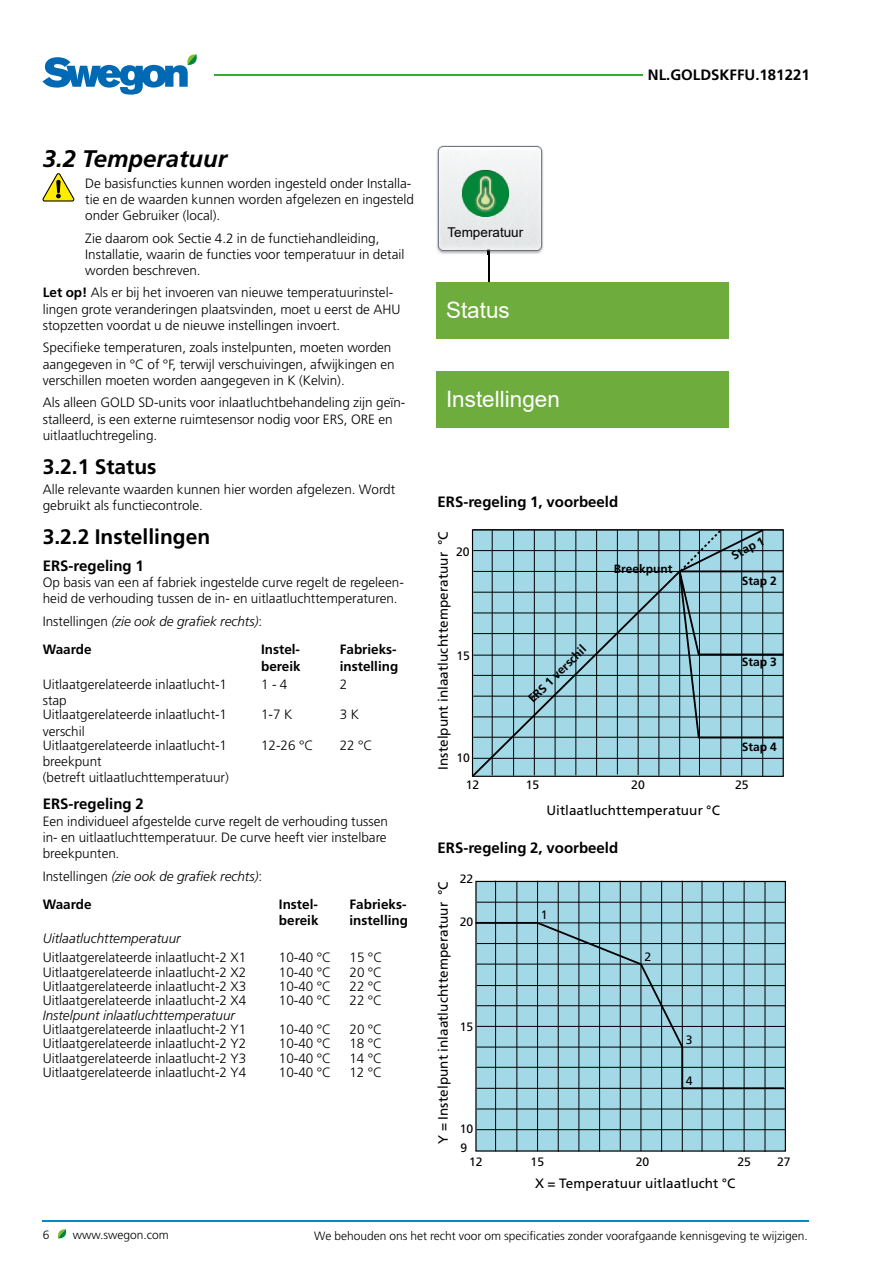
<style>
.page{position:relative;width:893px;height:1263px;background:#fff}
.page>*{position:absolute;margin:0;border:0;box-sizing:border-box;transform-origin:0 0}
.t1{font:italic 700 24px "Frutiger";color:#000}
.t2{font:22.5px "Arial";color:#fff}
.t3{font:700 21px "Frutiger";color:#000}
.t4{font:700 15px "Frutiger";color:#000}
.t5{font:300 13.5px/16.2px "Frutiger";color:#000}
.t6{font:italic 300 13.5px/28.5px "Frutiger";color:#000}
.t7{font:13.5px "Frutiger";letter-spacing:.005em;color:#000}
.t8{font:700 13.5px/16.2px "Frutiger";color:#000}
.t9{font:13.5px "Arial";color:#000}
.t10{font:12.15px "Frutiger";color:#000}
.t11{font:300 12px "Frutiger";color:#000}
.t12{font:700 12px "Frutiger";color:#000}
.s1{font-weight:700}
.s2{font-style:normal}
.s3{font-weight:700;font-style:normal}
.s4{font-style:italic}
</style>
<div class="page">
<hr style="left:43px;top:1220px;width:766px;height:2px;background:#008bc5">
<svg style="left:57px;top:1229px;width:9px;height:10px"></svg>
<hr style="left:214px;top:75px;width:429px;height:1px;background:#3aaa35">
<svg style="left:43px;top:54px;width:154px;height:41px"></svg>
<hr style="left:488px;top:246px;width:1px;height:72px;background:#010202">
<img style="left:436px;top:145px;width:108px;height:109px">
<svg style="left:43px;top:173px;width:31px;height:29px"></svg>
<div style="left:437px;top:371px;width:292px;height:57px;background:#6ead3d"></div>
<img style="left:460px;top:168px;width:51px;height:51px">
<div style="left:437px;top:282px;width:292px;height:57px;background:#6ead3d"></div>
<hr style="left:473px;top:758px;width:310px;height:1px;background:#000">
<svg style="left:471px;top:529px;width:294px;height:248px;background:#91c0cd"></svg>
<svg style="left:677px;top:529px;width:107px;height:210px;background:#8ab7c4"></svg>
<div style="left:476px;top:881px;width:309px;height:270px;background:#a3d8e7"></div>
<hr style="left:765px;top:881px;width:1px;height:271px;background:#000">
<hr style="left:723px;top:881px;width:1px;height:271px;background:#000">
<hr style="left:682px;top:881px;width:1px;height:271px;background:#000">
<hr style="left:599px;top:881px;width:1px;height:271px;background:#000">
<hr style="left:558px;top:881px;width:1px;height:271px;background:#000">
<hr style="left:517px;top:881px;width:1px;height:271px;background:#000">
<hr style="left:495px;top:881px;width:1px;height:270px;background:#000">
<hr style="left:537px;top:881px;width:1px;height:270px;background:#000">
<hr style="left:579px;top:881px;width:1px;height:270px;background:#000">
<hr style="left:620px;top:881px;width:1px;height:269px;background:#000">
<hr style="left:661px;top:881px;width:1px;height:271px;background:#000">
<hr style="left:702px;top:881px;width:1px;height:270px;background:#000">
<hr style="left:744px;top:881px;width:1px;height:271px;background:#000">
<hr style="left:477px;top:902px;width:309px;height:1px;background:#000">
<hr style="left:477px;top:1109px;width:309px;height:1px;background:#000">
<hr style="left:477px;top:1129px;width:309px;height:1px;background:#000">
<hr style="left:641px;top:881px;width:1px;height:270px;background:#000">
<svg style="left:475px;top:921px;width:311px;height:169px"></svg>
<p class="t4" style="left:648px;top:66px;width:163px">NL.GOLDSKFFU.181221</p>
<h1 class="t1" style="left:43px;top:144px;width:186px">3.2 Temperatuur</h1>
<p class="t5" style="left:85px;top:175px;width:330px">De basisfuncties kunnen worden ingesteld onder Installa&shy;tie en de waarden kunnen worden afgelezen en ingesteld onder Gebruiker (local).</p>
<p class="t5" style="left:85px;top:230px;width:321px">Zie daarom ook Sectie 4.2 in de functiehandleiding,<br>Installatie, waarin de functies voor temperatuur in detail worden beschreven.</p>
<p class="t5" style="left:43px;top:285px;width:359px"><span class="s1">Let op!</span> Als er bij het invoeren van nieuwe temperatuurinstel&shy;lingen grote veranderingen plaatsvinden, moet u eerst de AHU stopzetten voordat u de nieuwe instellingen invoert.</p>
<p class="t5" style="left:43px;top:340px;width:353px">Specifieke temperaturen, zoals instelpunten, moeten worden aangegeven in °C of °F, terwijl verschuivingen, afwijkingen en verschillen moeten worden aangegeven in K (Kelvin).</p>
<p class="t5" style="left:43px;top:395px;width:364px">Als alleen GOLD SD-units voor inlaatluchtbehandeling zijn geïn&shy;stalleerd, is een externe ruimtesensor nodig voor ERS, ORE en uitlaatluchtregeling.</p>
<h3 class="t3" style="left:43px;top:454px;width:115px">3.2.1 Status</h3>
<p class="t5" style="left:43px;top:482px;width:354px">Alle relevante waarden kunnen hier worden afgelezen. Wordt gebruikt als functiecontrole.</p>
<h3 class="t3" style="left:43px;top:525px;width:169px">3.2.2 Instellingen</h3>
<p class="t4" style="left:43px;top:557px;width:103px">ERS-regeling 1</p>
<p class="t5" style="left:43px;top:575px;width:363px">Op basis van een af fabriek ingestelde curve regelt de regeleen&shy;heid de verhouding tussen de in- en uitlaatluchttemperaturen.</p>
<p class="t6" style="left:43px;top:607px;width:221px"><span class="s2">Instellingen</span> (zie ook de grafiek rechts)<span class="s2">:<br></span><span class="s3">Waarde</span></p>
<p class="t8" style="left:261px;top:642px;width:41px">Instel&shy;bereik</p>
<p class="t8" style="left:340px;top:642px;width:60px">Fabrieks&shy;instelling</p>
<p class="t5" style="left:43px;top:676px;width:186px">Uitlaatgerelateerde inlaatlucht-1 stap</p>
<p class="t5" style="left:261px;top:676px;width:28px">1 - 4</p>
<p class="t5" style="left:340px;top:676px;width:9px">2</p>
<p class="t5" style="left:43px;top:707px;width:186px">Uitlaatgerelateerde inlaatlucht-1 verschil</p>
<p class="t5" style="left:261px;top:707px;width:33px">1-7 K</p>
<p class="t5" style="left:340px;top:707px;width:21px">3 K</p>
<p class="t5" style="left:43px;top:737px;width:188px">Uitlaatgerelateerde inlaatlucht-1 breekpunt<br>(betreft uitlaatluchttemperatuur)</p>
<p class="t5" style="left:261px;top:737px;width:54px">12-26 °C</p>
<p class="t5" style="left:340px;top:737px;width:34px">22 °C</p>
<p class="t4" style="left:43px;top:795px;width:103px">ERS-regeling 2</p>
<p class="t5" style="left:43px;top:813px;width:347px;text-align:justify">Een individueel afgestelde curve regelt de verhouding tussen in- en uitlaatluchttemperatuur. De curve heeft vier instelbare breekpunten<span class="s4">.</span></p>
<p class="t6" style="left:43px;top:862px;width:221px"><span class="s2">Instellingen</span> (zie ook de grafiek rechts)<span class="s2">:<br></span><span class="s3">Waarde</span></p>
<p class="t8" style="left:279px;top:896px;width:41px">Instel&shy;bereik</p>
<p class="t8" style="left:350px;top:896px;width:60px">Fabrieks&shy;instelling</p>
<p class="t6" style="left:43px;top:925px;width:139px">Uitlaatluchttemperatuur</p>
<p class="t5" style="left:43px;top:949px;width:205px">Uitlaatgerelateerde inlaatlucht-2 X1</p>
<p class="t5" style="left:279px;top:949px;width:54px">10-40 °C</p>
<p class="t5" style="left:350px;top:949px;width:34px">15 °C</p>
<p class="t5" style="left:43px;top:964px;width:205px">Uitlaatgerelateerde inlaatlucht-2 X2</p>
<p class="t5" style="left:279px;top:964px;width:54px">10-40 °C</p>
<p class="t5" style="left:350px;top:964px;width:34px">20 °C</p>
<p class="t5" style="left:43px;top:978px;width:205px">Uitlaatgerelateerde inlaatlucht-2 X3</p>
<p class="t5" style="left:279px;top:978px;width:54px">10-40 °C</p>
<p class="t5" style="left:350px;top:978px;width:34px">22 °C</p>
<p class="t5" style="left:43px;top:993px;width:205px">Uitlaatgerelateerde inlaatlucht-2 X4</p>
<p class="t5" style="left:279px;top:993px;width:54px">10-40 °C</p>
<p class="t5" style="left:349px;top:993px;width:34px">22 °C</p>
<p class="t6" style="left:43px;top:1001px;width:194px">Instelpunt inlaatluchttemperatuur</p>
<p class="t5" style="left:43px;top:1021px;width:205px">Uitlaatgerelateerde inlaatlucht-2 Y1</p>
<p class="t5" style="left:279px;top:1021px;width:54px">10-40 °C</p>
<p class="t5" style="left:349px;top:1021px;width:34px">20 °C</p>
<p class="t5" style="left:43px;top:1036px;width:205px">Uitlaatgerelateerde inlaatlucht-2 Y2</p>
<p class="t5" style="left:279px;top:1036px;width:54px">10-40 °C</p>
<p class="t5" style="left:349px;top:1036px;width:34px">18 °C</p>
<p class="t5" style="left:43px;top:1050px;width:205px">Uitlaatgerelateerde inlaatlucht-2 Y3</p>
<p class="t5" style="left:279px;top:1050px;width:54px">10-40 °C</p>
<p class="t5" style="left:349px;top:1050px;width:34px">14 °C</p>
<p class="t5" style="left:43px;top:1064px;width:205px">Uitlaatgerelateerde inlaatlucht-2 Y4</p>
<p class="t5" style="left:279px;top:1064px;width:54px">10-40 °C</p>
<p class="t5" style="left:349px;top:1064px;width:34px">12 °C</p>
<p class="t9" style="left:447px;top:223px;width:77px">Temperatuur</p>
<h2 class="t2" style="left:446px;top:295px;width:65px">Status</h2>
<h2 class="t2" style="left:446px;top:384px;width:115px">Instellingen</h2>
<p class="t4" style="left:438px;top:493px;width:182px">ERS-regeling 1, voorbeeld</p>
<p class="t7" style="left:435px;top:770px;width:240px;rotate:-90deg">Instelpunt inlaatluchttemperatuur °C</p>
<p class="t10" style="left:456px;top:544px;width:15px">20</p>
<p class="t10" style="left:456px;top:648px;width:15px">15</p>
<p class="t10" style="left:456px;top:750px;width:15px">10</p>
<p class="t12" style="left:525px;top:696px;width:78px;rotate:-45deg">ERS 1 verschil</p>
<p class="t12" style="left:614px;top:562px;width:60px">Breekpunt</p>
<p class="t12" style="left:729px;top:550px;width:37px;rotate:-27deg">Stap 1</p>
<p class="t12" style="left:742px;top:573px;width:37px">Stap 2</p>
<p class="t12" style="left:742px;top:655px;width:37px">Stap 3</p>
<p class="t12" style="left:742px;top:740px;width:37px">Stap 4</p>
<p class="t10" style="left:466px;top:778px;width:15px">12</p>
<p class="t10" style="left:526px;top:778px;width:15px">15</p>
<p class="t10" style="left:631px;top:778px;width:15px">20</p>
<p class="t10" style="left:735px;top:778px;width:15px">25</p>
<p class="t7" style="left:546px;top:802px;width:175px">Uitlaatluchttemperatuur °C</p>
<p class="t4" style="left:438px;top:839px;width:182px">ERS-regeling 2, voorbeeld</p>
<p class="t7" style="left:435px;top:1144px;width:264px;rotate:-90deg">Y = Instelpunt inlaatluchttemperatuur °C</p>
<p class="t10" style="left:460px;top:872px;width:15px">22</p>
<p class="t10" style="left:460px;top:915px;width:15px">20</p>
<p class="t10" style="left:460px;top:1020px;width:15px">15</p>
<p class="t10" style="left:541px;top:908px;width:8px">1</p>
<p class="t10" style="left:644px;top:949px;width:8px">2</p>
<p class="t10" style="left:686px;top:1032px;width:8px">3</p>
<p class="t10" style="left:686px;top:1073px;width:8px">4</p>
<p class="t10" style="left:460px;top:1122px;width:15px">10</p>
<p class="t10" style="left:469px;top:1155px;width:15px">12</p>
<p class="t10" style="left:531px;top:1155px;width:15px">15</p>
<p class="t10" style="left:636px;top:1155px;width:15px">20</p>
<p class="t10" style="left:737px;top:1155px;width:15px">25</p>
<p class="t10" style="left:777px;top:1155px;width:15px">27</p>
<p class="t7" style="left:535px;top:1175px;width:202px">X = Temperatuur uitlaatlucht °C</p>
<p class="t10" style="left:460px;top:1141px;width:8px">9</p>
<p class="t11" style="left:43px;top:1228px;width:8px">6</p>
<p class="t11" style="left:73px;top:1228px;width:98px">www.swegon.com</p>
<p class="t11" style="left:314px;top:1229px;width:495px">We behouden ons het recht voor om specificaties zonder voorafgaande kennisgeving te wijzigen.</p>
</div>
